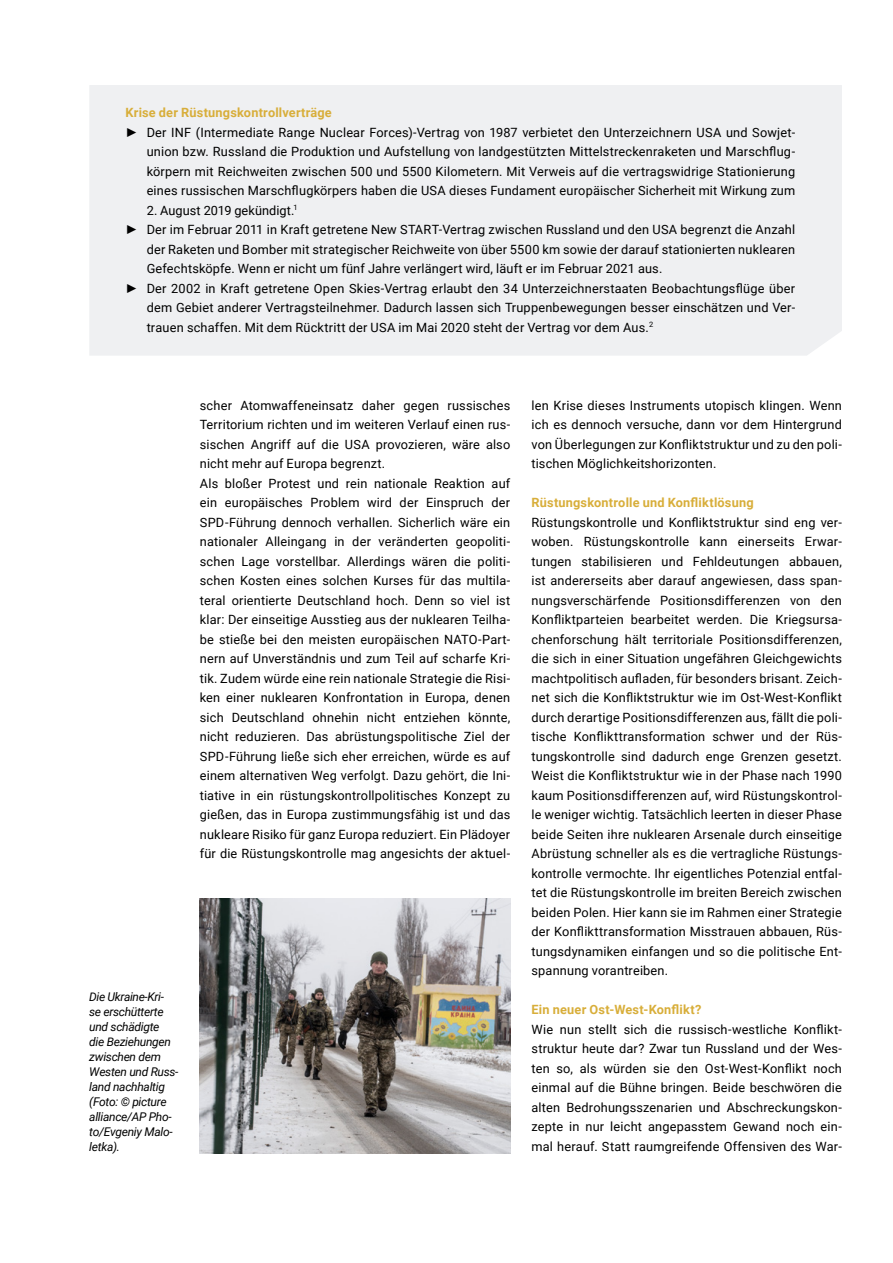
<style>
.page{position:relative;width:893px;height:1263px;background:#fff}
.page>*{position:absolute;margin:0;border:0;box-sizing:border-box;transform-origin:0 0}
.Fließtext{font:12.75px/19.5px "Roboto";letter-spacing:.015em;color:#000;text-align:justify}
.Zwischenüberschrift{font:700 12.75px "Roboto";letter-spacing:.015em;color:#d8ae3a}
.Bildunterschriften{font:italic 12px/15px "Roboto";letter-spacing:-.025em;color:#000}
.s1{font-family:"Times New Roman"}
</style>
<div class="page">
<div style="left:89px;top:85px;width:753px;height:271px;background:#eff0f2"></div>
<img style="left:200px;top:898px;width:310px;height:255px">
<h2 class="Zwischenüberschrift" style="left:125px;top:104px;width:208px">Krise der Rüstungskontrollverträge</h2>
<p class="Fließtext" style="left:147px;top:122px;width:650px;text-indent:-21px"><span class="s1">►</span> Der INF (Intermediate Range Nuclear Forces)-Vertrag von 1987 verbietet den Unterzeichnern USA und Sowjet&shy;union bzw. Russland die Produktion und Aufstellung von landgestützten Mittelstreckenraketen und Marschflug&shy;körpern mit Reichweiten zwischen 500 und 5500 Kilometern. Mit Verweis auf die vertragswidrige Stationierung eines russischen Marschflugkörpers haben die USA dieses Fundament europäischer Sicherheit mit Wirkung zum</p>
<p class="Fließtext" style="left:147px;top:200px;width:152px">2. August 2019 gekündigt.<sup>1</sup></p>
<p class="Fließtext" style="left:147px;top:219px;width:650px;text-indent:-21px"><span class="s1">►</span> Der im Februar 2011 in Kraft getretene New START-Vertrag zwischen Russland und den USA begrenzt die Anzahl der Raketen und Bomber mit strategischer Reichweite von über 5500 km sowie der darauf stationierten nuklearen Gefechtsköpfe. Wenn er nicht um fünf Jahre verlängert wird, läuft er im Februar 2021 aus.</p>
<p class="Fließtext" style="left:147px;top:278px;width:650px;text-indent:-21px"><span class="s1">►</span> Der 2002 in Kraft getretene Open Skies-Vertrag erlaubt den 34 Unterzeichnerstaaten Beobachtungsflüge über dem Gebiet anderer Vertragsteilnehmer. Dadurch lassen sich Truppenbewegungen besser einschätzen und Ver&shy;trauen schaffen. Mit dem Rücktritt der USA im Mai 2020 steht der Vertrag vor dem Aus.<sup>2</sup></p>
<p class="Bildunterschriften" style="left:89px;top:989px;width:91px">Die Ukraine-Kri&shy;se erschütterte und schädigte<br>die Beziehungen zwischen dem<br>Westen und Russ&shy;land nachhaltig (Foto: © picture alliance/AP Pho&shy;to/Evgeniy Malo&shy;letka).</p>
<p class="Fließtext" style="left:200px;top:395px;width:312px">scher Atomwaffeneinsatz daher gegen russisches Territorium richten und im weiteren Verlauf einen rus&shy;sischen Angriff auf die USA provozieren, wäre also nicht mehr auf Europa begrenzt.</p>
<p class="Fließtext" style="left:200px;top:473px;width:312px">Als bloßer Protest und rein nationale Reaktion auf ein europäisches Problem wird der Einspruch der SPD-Führung dennoch verhallen. Sicherlich wäre ein nationaler Alleingang in der veränderten geopoliti&shy;schen Lage vorstellbar. Allerdings wären die politi&shy;schen Kosten eines solchen Kurses für das multila&shy;teral orientierte Deutschland hoch. Denn so viel ist klar: Der einseitige Ausstieg aus der nuklearen Teilha&shy;be stieße bei den meisten europäischen NATO-Part&shy;nern auf Unverständnis und zum Teil auf scharfe Kri&shy;tik. Zudem würde eine rein nationale Strategie die Risi&shy;ken einer nuklearen Konfrontation in Europa, denen sich Deutschland ohnehin nicht entziehen könnte, nicht reduzieren. Das abrüstungspolitische Ziel der SPD-Führung ließe sich eher erreichen, würde es auf einem alternativen Weg verfolgt. Dazu gehört, die Ini&shy;tiative in ein rüstungskontrollpolitisches Konzept zu gießen, das in Europa zustimmungsfähig ist und das nukleare Risiko für ganz Europa reduziert. Ein Plädoyer für die Rüstungskontrolle mag angesichts der aktuel-</p>
<p class="Fließtext" style="left:531px;top:395px;width:312px">len Krise dieses Instruments utopisch klingen. Wenn ich es dennoch versuche, dann vor dem Hintergrund von Überlegungen zur Konfliktstruktur und zu den poli&shy;tischen Möglichkeitshorizonten.</p>
<h2 class="Zwischenüberschrift" style="left:531px;top:494px;width:224px">Rüstungskontrolle und Konfliktlösung</h2>
<p class="Fließtext" style="left:531px;top:512px;width:312px">Rüstungskontrolle und Konfliktstruktur sind eng ver&shy;woben. Rüstungskontrolle kann einerseits Erwar&shy;tungen stabilisieren und Fehldeutungen abbauen, ist andererseits aber darauf angewiesen, dass span&shy;nungsverschärfende Positionsdifferenzen von den Konfliktparteien bearbeitet werden. Die Kriegsursa&shy;chenforschung hält territoriale Positionsdifferenzen, die sich in einer Situation ungefähren Gleichgewichts machtpolitisch aufladen, für besonders brisant. Zeich&shy;net sich die Konfliktstruktur wie im Ost-West-Konflikt durch derartige Positionsdifferenzen aus, fällt die poli&shy;tische Konflikttransformation schwer und der Rüs&shy;tungskontrolle sind dadurch enge Grenzen gesetzt.<br>Weist die Konfliktstruktur wie in der Phase nach 1990 kaum Positionsdifferenzen auf, wird Rüstungskontrol&shy;le weniger wichtig. Tatsächlich leerten in dieser Phase beide Seiten ihre nuklearen Arsenale durch einseitige Abrüstung schneller als es die vertragliche Rüstungs&shy;kontrolle vermochte. Ihr eigentliches Potenzial entfal&shy;tet die Rüstungskontrolle im breiten Bereich zwischen beiden Polen. Hier kann sie im Rahmen einer Strategie der Konflikttransformation Misstrauen abbauen, Rüs&shy;tungsdynamiken einfangen und so die politische Ent&shy;spannung vorantreiben.</p>
<h2 class="Zwischenüberschrift" style="left:531px;top:1001px;width:171px">Ein neuer Ost-West-Konflikt?</h2>
<p class="Fließtext" style="left:531px;top:1019px;width:312px">Wie nun stellt sich die russisch-westliche Konflikt&shy;struktur heute dar? Zwar tun Russland und der Wes&shy;ten so, als würden sie den Ost-West-Konflikt noch einmal auf die Bühne bringen. Beide beschwören die alten Bedrohungsszenarien und Abschreckungskon&shy;zepte in nur leicht angepasstem Gewand noch ein&shy;mal herauf. Statt raumgreifende Offensiven des War-</p>
</div>
